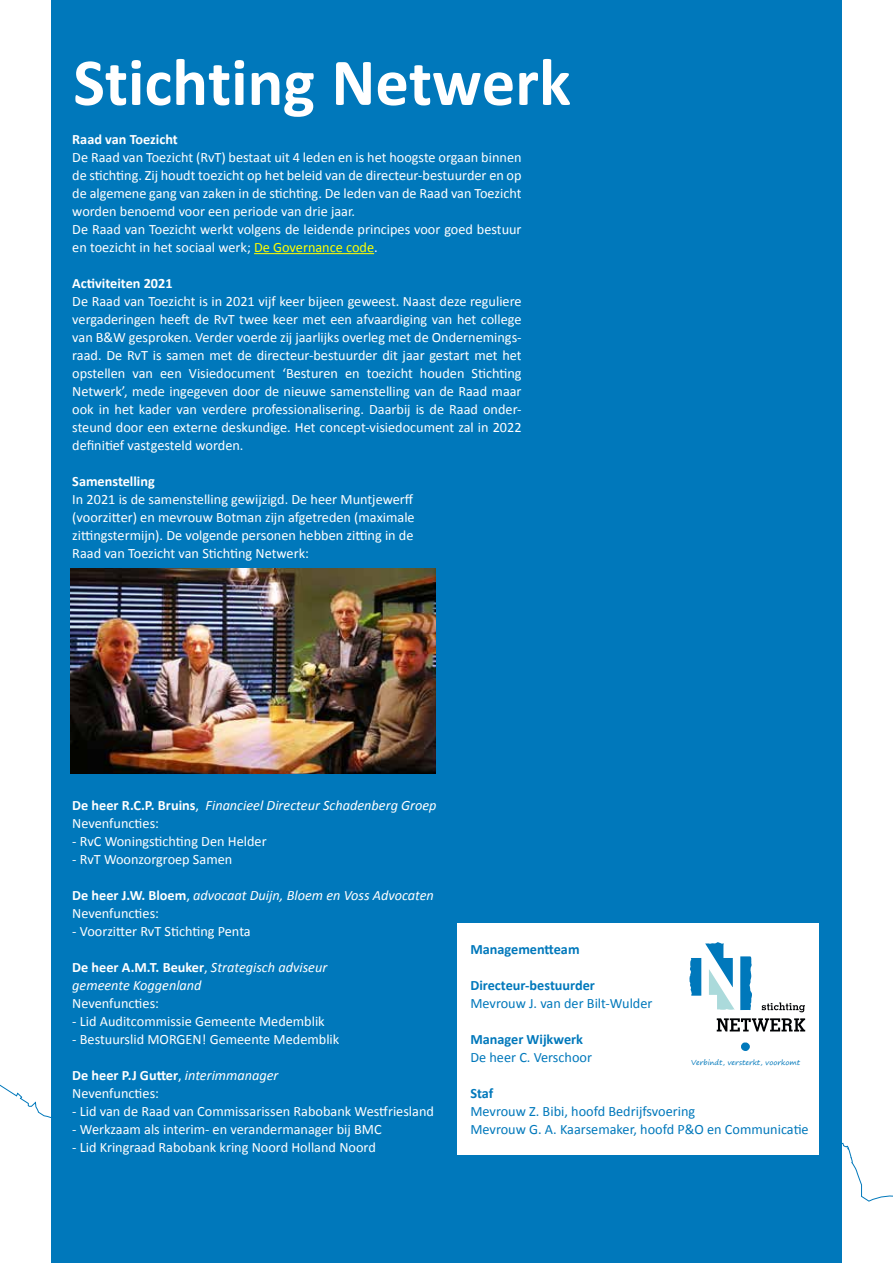
<style>
.page{position:relative;width:893px;height:1263px;background:#fff}
.page>*{position:absolute;margin:0;border:0;box-sizing:border-box;transform-origin:0 0}
.t1{font:700 67.5px "Calibri";color:#fff}
.t2{font:14.25px/18px "Calibri";color:#fff;text-align:justify}
.t3{font:italic 14.25px/18px "Calibri";color:#fff}
.t4{font:14.25px/18px "Calibri";color:#0078bb}
.t5{font:700 14.25px/18px "Calibri";color:#fff}
.t6{font:700 14.25px "Calibri";color:#0078bb}
.t7{font:7.05px "Segoe Print";color:#0078bb}
.s1{color:#ff0}
.s2{font-weight:700;font-style:normal}
.s3{font-style:normal}
.s4{font-weight:400}
.s5{font-weight:400;font-style:italic}
</style>
<div class="page">
<div style="left:51px;top:0;width:791px;height:1263px;background:#0078bb"></div>
<div style="left:457px;top:923px;width:362px;height:231px;background:#fff"></div>
<hr style="left:254px;top:253px;width:120px;height:1px;background:#ff0">
<img style="left:70px;top:568px;width:366px;height:206px">
<svg style="left:762px;top:1002px;width:43px;height:10px"></svg>
<svg style="left:717px;top:1018px;width:88px;height:13px"></svg>
<svg style="left:689px;top:942px;width:63px;height:68px"></svg>
<div style="left:741px;top:1042px;width:9px;height:9px;background:#0078bb;border-radius:4px"></div>
<h1 class="t1" style="left:73px;top:39px;width:499px">Stichting Netwerk</h1>
<p class="t5" style="left:72px;top:130px;width:107px">Raad van Toezicht</p>
<p class="t2" style="left:72px;top:148px;width:451px;text-align:left">De Raad van Toezicht (RvT) bestaat uit 4 leden en is het hoogste orgaan binnen de stichting. Zij houdt toezicht op het beleid van de directeur-bestuurder en op de algemene gang van zaken in de stichting. De leden van de Raad van Toezicht worden benoemd voor een periode van drie jaar.<br>De Raad van Toezicht werkt volgens de leidende principes voor goed bestuur en toezicht in het sociaal werk; <span class="s1">De Governance code</span>.</p>
<p class="t5" style="left:72px;top:274px;width:102px">Activiteiten 2021</p>
<p class="t2" style="left:72px;top:292px;width:451px">De Raad van Toezicht is in 2021 vijf keer bijeen geweest. Naast deze reguliere vergaderingen heeft de RvT twee keer met een afvaardiging van het college van B&amp;W gesproken. Verder voerde zij jaarlijks overleg met de Ondernemings&shy;raad. De RvT is samen met de directeur-bestuurder dit jaar gestart met het opstellen van een Visiedocument ‘Besturen en toezicht houden Stichting Netwerk’, mede ingegeven door de nieuwe samenstelling van de Raad maar ook in het kader van verdere professionalisering. Daarbij is de Raad onder&shy;steund door een externe deskundige. Het concept-visiedocument zal in 2022 definitief vastgesteld worden.</p>
<p class="t5" style="left:72px;top:472px;width:84px">Samenstelling</p>
<p class="t2" style="left:72px;top:490px;width:344px">In 2021 is de samenstelling gewijzigd. De heer Muntjewerff (voorzitter) en mevrouw Botman zijn afgetreden (maximale zittingstermijn). De volgende personen hebben zitting in de Raad van Toezicht van Stichting Netwerk:</p>
<p class="t3" style="left:72px;top:796px;width:366px"><span class="s2">De heer R.C.P. Bruins</span><span class="s3">,</span> Financieel Directeur Schadenberg Groep<br><span class="s3">Nevenfuncties:</span></p>
<p class="t2" style="left:72px;top:832px;width:196px">- RvC Woningstichting Den Helder</p>
<p class="t2" style="left:72px;top:850px;width:162px">- RvT Woonzorgroep Samen</p>
<p class="t3" style="left:72px;top:886px;width:363px"><span class="s2">De heer J.W. Bloem</span><span class="s3">,</span> advocaat Duijn, Bloem en Voss Advocaten<br><span class="s3">Nevenfuncties:</span></p>
<p class="t2" style="left:72px;top:922px;width:180px">- Voorzitter RvT Stichting Penta</p>
<p class="t3" style="left:72px;top:958px;width:256px"><span class="s2">De heer A.M.T. Beuker</span><span class="s3">,</span> Strategisch adviseur gemeente Koggenland</p>
<p class="t2" style="left:72px;top:994px;width:88px">Nevenfuncties:</p>
<p class="t2" style="left:72px;top:1012px;width:254px">- Lid Auditcommissie Gemeente Medemblik</p>
<p class="t2" style="left:72px;top:1030px;width:269px">- Bestuurslid MORGEN! Gemeente Medemblik</p>
<p class="t5" style="left:72px;top:1066px;width:208px">De heer P.J Gutter<span class="s4">,</span> <span class="s5">interimmanager<br></span><span class="s4">Nevenfuncties:</span></p>
<p class="t2" style="left:72px;top:1102px;width:363px">- Lid van de Raad van Commissarissen Rabobank Westfriesland</p>
<p class="t2" style="left:72px;top:1120px;width:311px">- Werkzaam als interim- en verandermanager bij BMC</p>
<p class="t2" style="left:72px;top:1138px;width:305px">- Lid Kringraad Rabobank kring Noord Holland Noord</p>
<p class="t6" style="left:470px;top:940px;width:111px">Managementteam</p>
<p class="t6" style="left:470px;top:976px;width:126px">Directeur-bestuurder</p>
<p class="t4" style="left:470px;top:994px;width:184px">Mevrouw J. van der Bilt-Wulder</p>
<p class="t6" style="left:470px;top:1030px;width:114px">Manager Wijkwerk</p>
<p class="t4" style="left:470px;top:1048px;width:123px">De heer C. Verschoor</p>
<p class="t6" style="left:470px;top:1084px;width:24px">Staf</p>
<p class="t4" style="left:470px;top:1102px;width:340px">Mevrouw Z. Bibi, hoofd Bedrijfsvoering<br>Mevrouw G. A. Kaarsemaker, hoofd P&amp;O en Communicatie</p>
<p class="t7" style="left:691px;top:1056px;width:110px">Verbindt, versterkt, voorkomt</p>
</div>
